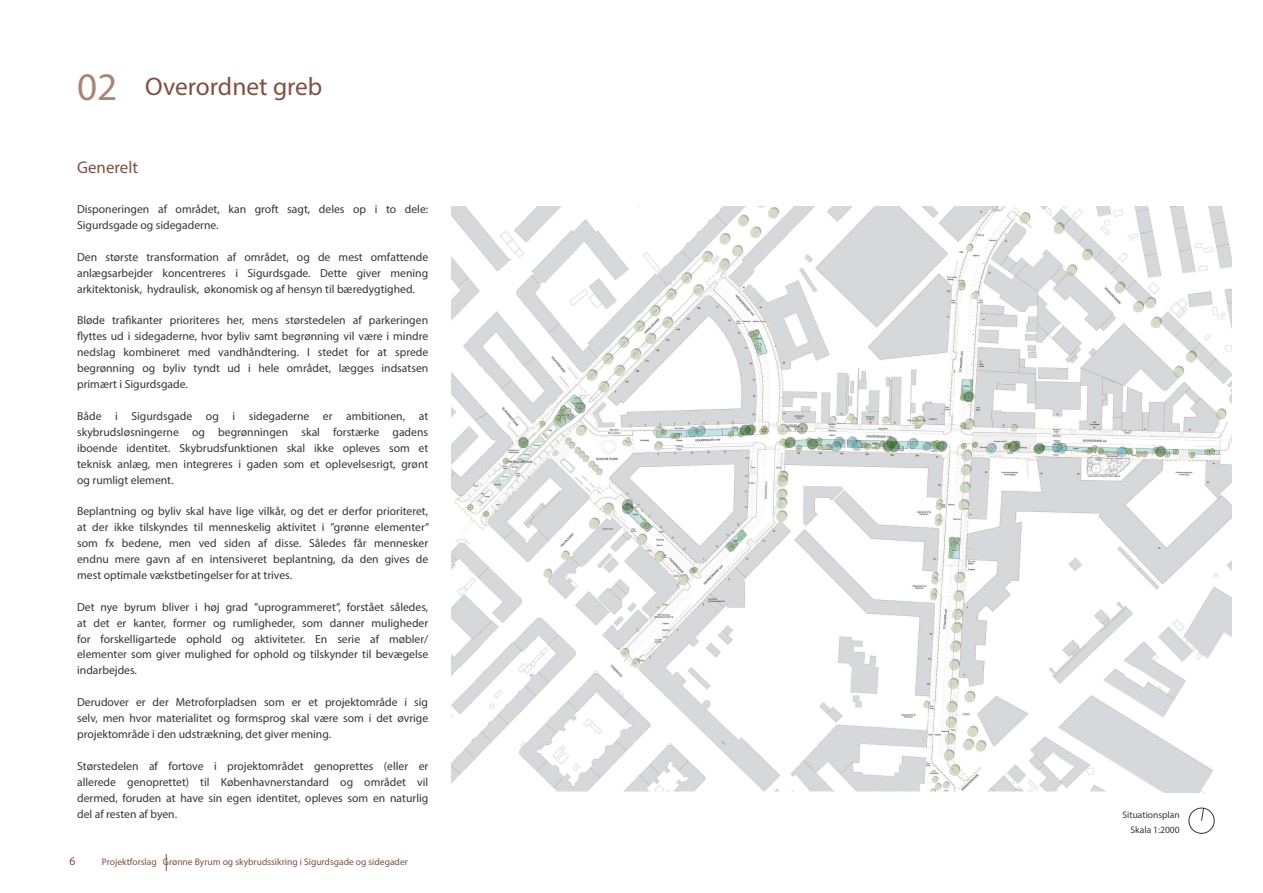
<style>
.page{position:relative;width:1263px;height:893px;background:#fff}
.page>*{position:absolute;margin:0;border:0;box-sizing:border-box;transform-origin:0 0}
.t1{font:39.3px "Myriad Pro";color:#aa8576}
.t2{font:25.5px "Myriad Pro";color:#7f5042}
.t3{font:16.95px "Myriad Pro";color:#7f5042}
.t4{font:11.7px/15.9px "Myriad Pro";color:#373535;text-align:justify}
.t5{font:11.7px "Myriad Pro";color:#7f5042}
.t6{font:9.6px "Myriad Pro";color:#7f5042}
.t7{font:9.6px/15.9px "Myriad Pro";color:#373535;text-align:right}
</style>
<div class="page">
<img style="left:452px;top:207px;width:779px;height:585px">
<svg style="left:166px;top:854px;width:1px;height:17px"></svg>
<svg style="left:1188px;top:807px;width:27px;height:27px"></svg>
<h1 class="t1" style="left:77px;top:67px;width:42px">02</h1>
<h2 class="t2" style="left:145px;top:74px;width:179px">Overordnet greb</h2>
<h3 class="t3" style="left:77px;top:159px;width:62px">Generelt</h3>
<p class="t4" style="left:77px;top:202px;width:353px">Disponeringen af området, kan groft sagt, deles op i to dele:<br>Sigurdsgade og sidegaderne.</p>
<p class="t4" style="left:77px;top:249px;width:353px">Den største transformation af området, og de mest omfattende anlægsarbejder koncentreres i Sigurdsgade. Dette giver mening arkitektonisk, hydraulisk, økonomisk og af hensyn til bæredygtighed.</p>
<p class="t4" style="left:77px;top:313px;width:353px">Bløde trafikanter prioriteres her, mens størstedelen af parkeringen flyttes ud i sidegaderne, hvor byliv samt begrønning vil være i mindre nedslag kombineret med vandhåndtering. I stedet for at sprede begrønning og byliv tyndt ud i hele området, lægges indsatsen primært i Sigurdsgade.</p>
<p class="t4" style="left:77px;top:408px;width:353px">Både i Sigurdsgade og i sidegaderne er ambitionen, at skybrudsløsningerne og begrønningen skal forstærke gadens iboende identitet. Skybrudsfunktionen skal ikke opleves som et teknisk anlæg, men integreres i gaden som et oplevelsesrigt, grønt og rumligt element.</p>
<p class="t4" style="left:77px;top:504px;width:354px">Beplantning og byliv skal have lige vilkår, og det er derfor prioriteret, at der ikke tilskyndes til menneskelig aktivitet i ”grønne elementer” som fx bedene, men ved siden af disse. Således får mennesker endnu mere gavn af en intensiveret beplantning, da den gives de mest optimale vækstbetingelser for at trives.</p>
<p class="t4" style="left:77px;top:599px;width:353px">Det nye byrum bliver i høj grad ”uprogrammeret”, forstået således, at det er kanter, former og rumligheder, som danner muligheder for forskelligartede ophold og aktiviteter. En serie af møbler/ elementer som giver mulighed for ophold og tilskynder til bevægelse indarbejdes.</p>
<p class="t4" style="left:77px;top:695px;width:353px">Derudover er der Metroforpladsen som er et projektområde i sig selv, men hvor materialitet og formsprog skal være som i det øvrige projektområde i den udstrækning, det giver mening.</p>
<p class="t4" style="left:77px;top:758px;width:353px">Størstedelen af fortove i projektområdet genoprettes (eller er allerede genoprettet) til Københavnerstandard og området vil dermed, foruden at have sin egen identitet, opleves som en naturlig del af resten af byen.</p>
<p class="t5" style="left:70px;top:855px;width:7px">6</p>
<p class="t6" style="left:102px;top:857px;width:307px">Projektforslag Grønne Byrum og skybrudssikring i Sigurdsgade og sidegader</p>
<p class="t7" style="left:1123px;top:806px;width:59px">Situationsplan<br>Skala 1:2000</p>
</div>
